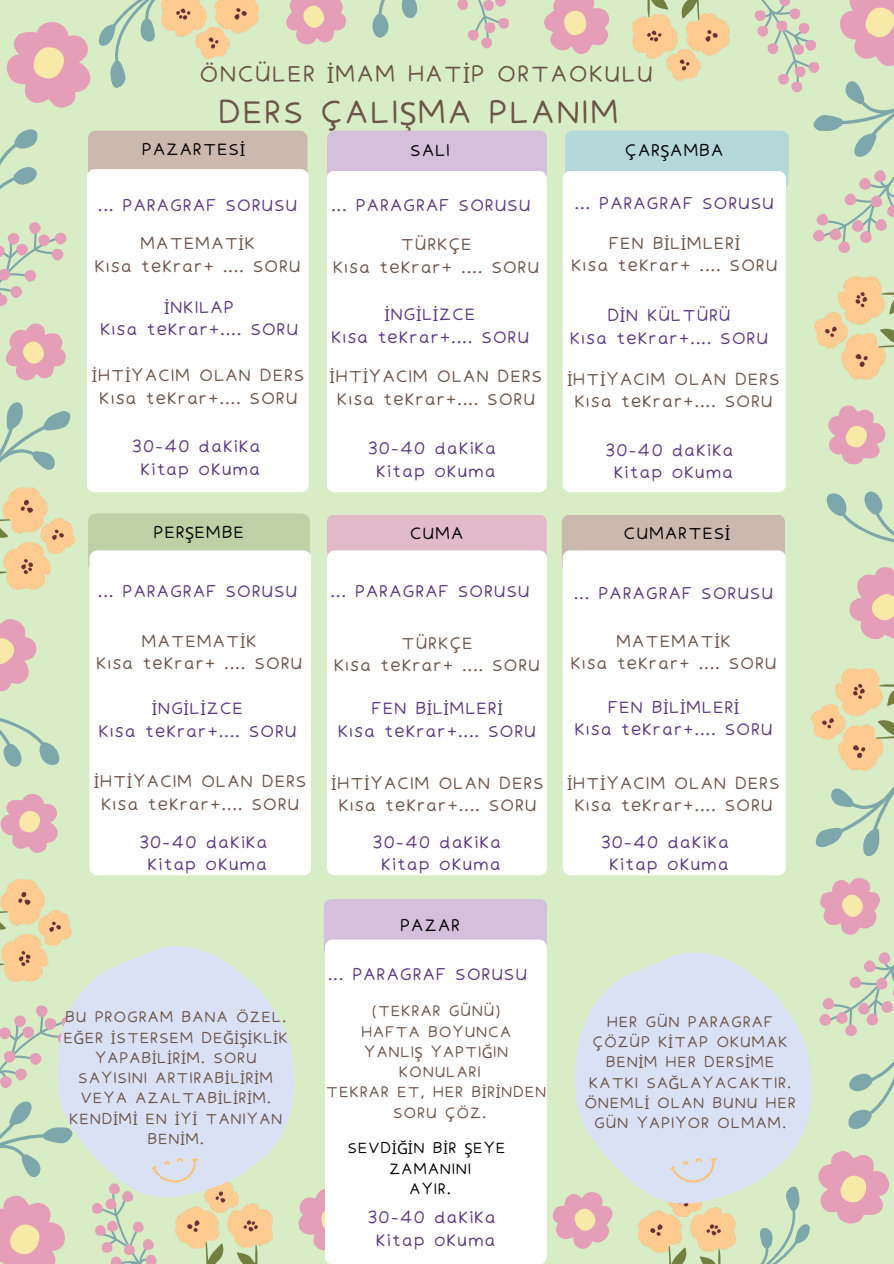
<style>
.page{position:relative;width:894px;height:1264px;background:#fff}
.page>*{position:absolute;margin:0;border:0;box-sizing:border-box;transform-origin:0 0}
.t1{font:31.5px "Irene Florentina";color:#6b5449}
.t2{font:22.5px "Irene Florentina";color:#6b5449}
.t3{font:16.5px/22.5px "Irene Florentina";color:#593882;text-align:center}
.t4{font:16.5px/22.5px "Irene Florentina";color:#6b5449;text-align:center}
.t5{font:16.5px "Irene Florentina";color:#000}
.t6{font:15px/20.2px "Irene Florentina";color:#6b5449;text-align:center}
.t7{font:15px/20.2px "Irene Florentina";color:#000;text-align:center}
.s1{font-family:"Noto Sans"}
</style>
<div class="page">
<div style="left:0;top:0;width:893px;height:1263px;background:#d8edc5"></div>
<div style="left:88px;top:131px;width:219px;height:57px;background:#cbb8af;border-radius:8px"></div>
<div style="left:87px;top:169px;width:221px;height:323px;background:#fff;border-radius:8px"></div>
<div style="left:327px;top:131px;width:219px;height:57px;background:#d5c0db;border-radius:8px"></div>
<div style="left:326px;top:171px;width:220px;height:321px;background:#fff;border-radius:8px"></div>
<div style="left:565px;top:131px;width:223px;height:57px;background:#b5d8db;border-radius:8px"></div>
<div style="left:562px;top:171px;width:223px;height:321px;background:#fff;border-radius:8px"></div>
<div style="left:88px;top:513px;width:221px;height:58px;background:#bdd1a5;border-radius:8px"></div>
<div style="left:89px;top:550px;width:222px;height:325px;background:#fff;border-radius:8px"></div>
<div style="left:326px;top:514px;width:220px;height:58px;background:#e2b9c8;border-radius:8px"></div>
<div style="left:327px;top:550px;width:219px;height:325px;background:#fff;border-radius:8px"></div>
<div style="left:561px;top:514px;width:223px;height:58px;background:#cbb8af;border-radius:8px"></div>
<div style="left:562px;top:550px;width:223px;height:325px;background:#fff;border-radius:8px"></div>
<div style="left:324px;top:899px;width:223px;height:57px;background:#d5c0db;border-radius:8px"></div>
<img style="left:222px;top:0;width:36px;height:56px">
<img style="left:632px;top:0;width:70px;height:80px">
<svg style="left:286px;top:0;width:60px;height:45px"></svg>
<svg style="left:544px;top:0;width:65px;height:54px"></svg>
<svg style="left:372px;top:0;width:137px;height:49px"></svg>
<svg style="left:0;top:0;width:222px;height:515px"></svg>
<img style="left:0;top:487px;width:75px;height:103px">
<svg style="left:0;top:619px;width:60px;height:234px"></svg>
<img style="left:0;top:879px;width:72px;height:102px">
<img style="left:638px;top:1203px;width:32px;height:60px">
<img style="left:209px;top:1197px;width:64px;height:66px">
<svg style="left:546px;top:1181px;width:67px;height:77px"></svg>
<svg style="left:298px;top:1189px;width:27px;height:62px"></svg>
<svg style="left:0;top:1005px;width:65px;height:258px"></svg>
<img style="left:811px;top:668px;width:82px;height:75px">
<svg style="left:826px;top:405px;width:67px;height:234px"></svg>
<img style="left:814px;top:276px;width:79px;height:103px">
<svg style="left:702px;top:0;width:192px;height:255px"></svg>
<div style="left:325px;top:939px;width:221px;height:324px;background:#fff;border-radius:8px"></div>
<svg style="left:57px;top:946px;width:237px;height:251px;fill:#dbe1f4"></svg>
<svg style="left:88px;top:1158px;width:121px;height:105px"></svg>
<svg style="left:575px;top:957px;width:95px;height:246px;fill:#dbe1f4"></svg>
<svg style="left:670px;top:743px;width:223px;height:520px"></svg>
<h2 class="t2" style="left:199px;top:60px;width:456px">ÖNCÜLER <span class="s1">İ</span>MAM HAT<span class="s1">İ</span>P ORTAOKULU</h2>
<h1 class="t1" style="left:217px;top:92px;width:403px">DERS ÇALI<span class="s1">Ş</span>MA PLANIM</h1>
<p class="t5" style="left:142px;top:138px;width:105px">PAZARTES<span class="s1">İ</span></p>
<p class="t5" style="left:410px;top:140px;width:42px">SALI</p>
<p class="t5" style="left:624px;top:140px;width:101px">ÇAR<span class="s1">Ş</span>AMBA</p>
<p class="t3" style="left:98px;top:193px;width:202px">... PARAGRAF SORUSU</p>
<p class="t4" style="left:94px;top:232px;width:208px">MATEMAT<span class="s1">İ</span>K<br>Kısa tekrar+ .... SORU</p>
<p class="t3" style="left:100px;top:296px;width:200px"><span class="s1">İ</span>NKILAP<br>Kısa tekrar+.... SORU</p>
<p class="t4" style="left:92px;top:364px;width:214px"><span class="s1">İ</span>HT<span class="s1">İ</span>YACIM OLAN DERS<br>Kısa tekrar+.... SORU</p>
<p class="t3" style="left:132px;top:435px;width:131px">30-40 dakika kitap okuma</p>
<p class="t3" style="left:331px;top:193px;width:202px">... PARAGRAF SORUSU</p>
<p class="t3" style="left:574px;top:192px;width:202px">... PARAGRAF SORUSU</p>
<p class="t4" style="left:332px;top:233px;width:208px">TÜRKÇE<br>Kısa tekrar+ .... SORU</p>
<p class="t3" style="left:330px;top:303px;width:200px"><span class="s1">İ</span>NG<span class="s1">İ</span>L<span class="s1">İ</span>ZCE<br>Kısa tekrar+.... SORU</p>
<p class="t4" style="left:329px;top:365px;width:214px"><span class="s1">İ</span>HT<span class="s1">İ</span>YACIM OLAN DERS<br>Kısa tekrar+.... SORU</p>
<p class="t3" style="left:367px;top:437px;width:131px">30-40 dakika kitap okuma</p>
<p class="t4" style="left:570px;top:232px;width:208px">FEN B<span class="s1">İ</span>L<span class="s1">İ</span>MLER<span class="s1">İ<br></span>Kısa tekrar+ .... SORU</p>
<p class="t3" style="left:569px;top:304px;width:200px">D<span class="s1">İ</span>N KÜLTÜRÜ<br>Kısa tekrar+.... SORU</p>
<p class="t4" style="left:567px;top:367px;width:214px"><span class="s1">İ</span>HT<span class="s1">İ</span>YACIM OLAN DERS<br>Kısa tekrar+.... SORU</p>
<p class="t3" style="left:604px;top:438px;width:131px">30-40 dakika kitap okuma</p>
<p class="t5" style="left:153px;top:521px;width:93px">PER<span class="s1">Ş</span>EMBE</p>
<p class="t5" style="left:409px;top:522px;width:56px">CUMA</p>
<p class="t5" style="left:623px;top:522px;width:109px">CUMARTES<span class="s1">İ</span></p>
<p class="t3" style="left:98px;top:580px;width:202px">... PARAGRAF SORUSU</p>
<p class="t3" style="left:330px;top:580px;width:202px">... PARAGRAF SORUSU</p>
<p class="t4" style="left:96px;top:629px;width:208px">MATEMAT<span class="s1">İ</span>K<br>Kısa tekrar+ .... SORU</p>
<p class="t3" style="left:98px;top:697px;width:200px"><span class="s1">İ</span>NG<span class="s1">İ</span>L<span class="s1">İ</span>ZCE<br>Kısa tekrar+.... SORU</p>
<p class="t4" style="left:94px;top:770px;width:214px"><span class="s1">İ</span>HT<span class="s1">İ</span>YACIM OLAN DERS<br>Kısa tekrar+.... SORU</p>
<p class="t3" style="left:139px;top:830px;width:131px">30-40 dakika kitap okuma</p>
<p class="t4" style="left:333px;top:631px;width:208px">TÜRKÇE<br>Kısa tekrar+ .... SORU</p>
<p class="t3" style="left:337px;top:697px;width:200px">FEN B<span class="s1">İ</span>L<span class="s1">İ</span>MLER<span class="s1">İ<br></span>Kısa tekrar+.... SORU</p>
<p class="t4" style="left:331px;top:771px;width:214px"><span class="s1">İ</span>HT<span class="s1">İ</span>YACIM OLAN DERS<br>Kısa tekrar+.... SORU</p>
<p class="t3" style="left:372px;top:830px;width:131px">30-40 dakika kitap okuma</p>
<p class="t5" style="left:399px;top:914px;width:62px">PAZAR</p>
<p class="t3" style="left:573px;top:582px;width:202px">... PARAGRAF SORUSU</p>
<p class="t4" style="left:570px;top:629px;width:208px">MATEMAT<span class="s1">İ</span>K<br>Kısa tekrar+ .... SORU</p>
<p class="t3" style="left:574px;top:696px;width:200px">FEN B<span class="s1">İ</span>L<span class="s1">İ</span>MLER<span class="s1">İ<br></span>Kısa tekrar+.... SORU</p>
<p class="t4" style="left:567px;top:771px;width:214px"><span class="s1">İ</span>HT<span class="s1">İ</span>YACIM OLAN DERS<br>Kısa tekrar+.... SORU</p>
<p class="t3" style="left:600px;top:830px;width:131px">30-40 dakika kitap okuma</p>
<p class="t3" style="left:327px;top:963px;width:202px">... PARAGRAF SORUSU</p>
<p class="t6" style="left:325px;top:1001px;width:223px">(TEKRAR GÜNÜ)<br>HAFTA BOYUNCA<br>YANLI<span class="s1">Ş</span> YAPTI<span class="s1">Ğ</span>IN<br>KONULARI<br>TEKRAR ET, HER B<span class="s1">İ</span>R<span class="s1">İ</span>NDEN<br>SORU ÇÖZ.</p>
<p class="t7" style="left:347px;top:1138px;width:160px">SEVD<span class="s1">İĞİ</span>N B<span class="s1">İ</span>R <span class="s1">Ş</span>EYE<br>ZAMANINI<br>AYIR.</p>
<p class="t6" style="left:63px;top:1007px;width:227px">BU PROGRAM BANA ÖZEL.<br>E<span class="s1">Ğ</span>ER <span class="s1">İ</span>STERSEM DE<span class="s1">ĞİŞİ</span>KL<span class="s1">İ</span>K<br>YAPAB<span class="s1">İ</span>L<span class="s1">İ</span>R<span class="s1">İ</span>M. SORU<br>SAYISINI ARTIRAB<span class="s1">İ</span>L<span class="s1">İ</span>R<span class="s1">İ</span>M<br>VEYA AZALTAB<span class="s1">İ</span>L<span class="s1">İ</span>R<span class="s1">İ</span>M.<br>KEND<span class="s1">İ</span>M<span class="s1">İ</span> EN <span class="s1">İ</span>Y<span class="s1">İ</span> TANIYAN<br>BEN<span class="s1">İ</span>M.</p>
<p class="t6" style="left:584px;top:1011px;width:213px">HER GÜN PARAGRAF<br>ÇÖZÜP K<span class="s1">İ</span>TAP OKUMAK<br>BEN<span class="s1">İ</span>M HER DERS<span class="s1">İ</span>ME<br>KATKI SA<span class="s1">Ğ</span>LAYACAKTIR.<br>ÖNEML<span class="s1">İ</span> OLAN BUNU HER<br>GÜN YAPIYOR OLMAM.</p>
<p class="t3" style="left:367px;top:1206px;width:131px">30-40 dakika kitap okuma</p>
</div>
